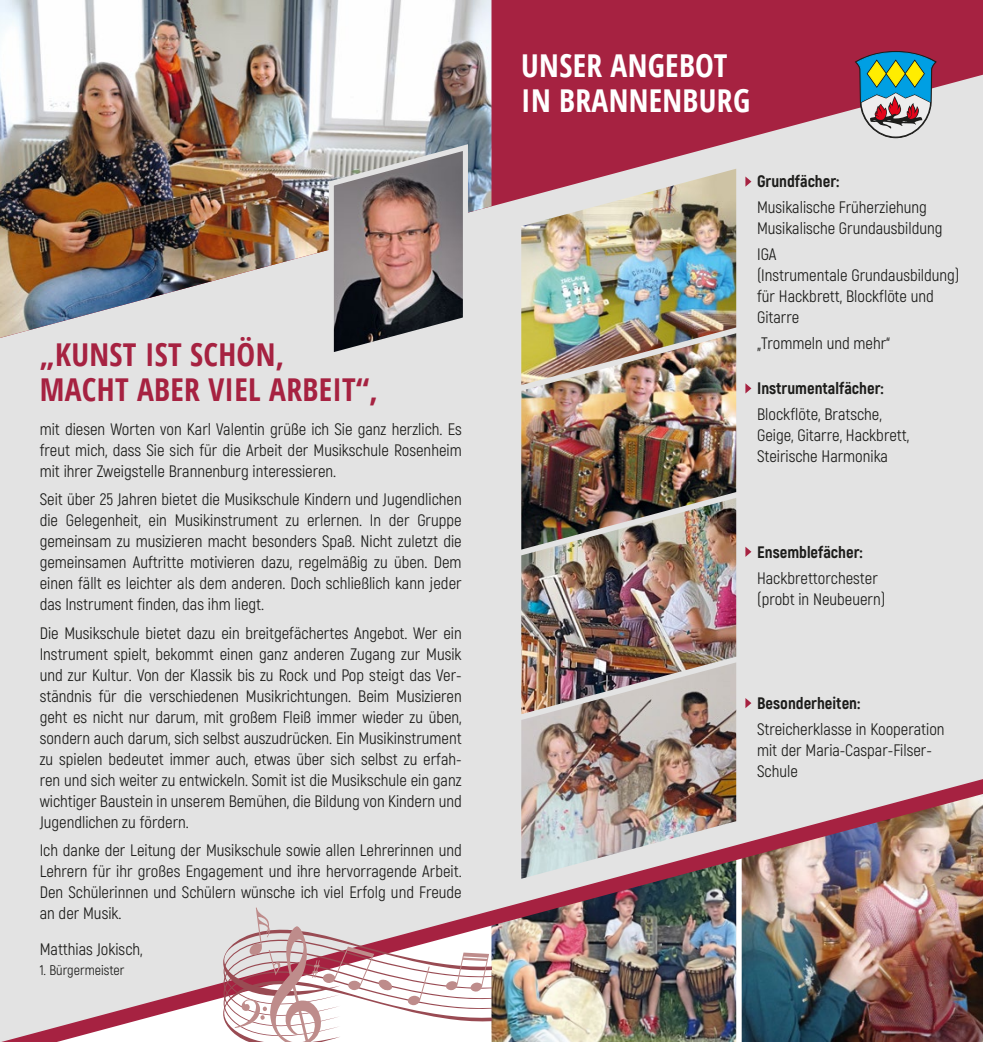
<style>
.page{position:relative;width:983px;height:1042px;background:#fff}
.page>*{position:absolute;margin:0;border:0;box-sizing:border-box;transform-origin:0 0}
.Head_2{font:700 31.5px/35px "Open Sans Condensed";letter-spacing:.01em;color:#a62241}
.Head_2-2{font:700 31.5px/35px "Open Sans Condensed";letter-spacing:.01em;color:#fff}
.text{font:16.62px/21px "Akrobat";color:#1d1d1b;text-align:justify}
.Text_2{font:16.62px/21px "Akrobat";color:#1d1d1b}
.sub{font:800 16.62px "Akrobat";color:#1d1d1b}
.text-2{font:14px "Akrobat";color:#1d1d1b}
</style>
<div class="page">
<div style="left:491px;top:0;width:491px;height:75px;background:#a62241"></div>
<div style="left:0;top:75px;width:982px;height:967px;background:#e3e3e3"></div>
<img style="left:521px;top:169px;width:215px;height:164px">
<img style="left:521px;top:333px;width:215px;height:165px">
<img style="left:521px;top:714px;width:215px;height:65px">
<img style="left:0;top:0;width:491px;height:338px">
<img style="left:326px;top:141px;width:144px;height:221px">
<img style="left:1px;top:779px;width:981px;height:263px">
<img style="left:521px;top:498px;width:215px;height:216px">
<svg style="left:855px;top:51px;width:80px;height:87px"></svg>
<svg style="left:745px;top:176px;width:6px;height:11px"></svg>
<svg style="left:745px;top:383px;width:6px;height:10px"></svg>
<svg style="left:745px;top:547px;width:6px;height:10px"></svg>
<svg style="left:745px;top:698px;width:6px;height:10px"></svg>
<svg style="left:223px;top:907px;width:268px;height:135px"></svg>
<p class="Head_2" style="left:40px;top:336px;width:340px">„KUNST IST SCHÖN,<br>MACHT ABER VIEL ARBEIT“,</p>
<p class="text" style="left:40px;top:419px;width:423px">mit diesen Worten von Karl Valentin grüße ich Sie ganz herzlich. Es freut mich, dass Sie sich für die Arbeit der Musikschule Rosenheim mit ihrer Zweigstelle Brannenburg interessieren.</p>
<p class="text" style="left:40px;top:489px;width:423px">Seit über 25 Jahren bietet die Musikschule Kindern und Jugendlichen die Gelegenheit, ein Musikinstrument zu erlernen. In der Gruppe gemeinsam zu musizieren macht besonders Spaß. Nicht zuletzt die gemeinsamen Auftritte motivieren dazu, regelmäßig zu üben. Dem einen fällt es leichter als dem anderen. Doch schließlich kann jeder das Instrument finden, das ihm liegt.</p>
<p class="text" style="left:40px;top:622px;width:423px">Die Musikschule bietet dazu ein breitgefächertes Angebot. Wer ein Instrument spielt, bekommt einen ganz anderen Zugang zur Musik und zur Kultur. Von der Klassik bis zu Rock und Pop steigt das Ver&shy;ständnis für die verschiedenen Musikrichtungen. Beim Musizieren geht es nicht nur darum, mit großem Fleiß immer wieder zu üben, sondern auch darum, sich selbst auszudrücken. Ein Musikinstrument zu spielen bedeutet immer auch, etwas über sich selbst zu erfah&shy;ren und sich weiter zu entwickeln. Somit ist die Musikschule ein ganz wichtiger Baustein in unserem Bemühen, die Bildung von Kindern und Jugendlichen zu fördern.</p>
<p class="text" style="left:40px;top:840px;width:423px">Ich danke der Leitung der Musikschule sowie allen Lehrerinnen und Lehrern für ihr großes Engagement und ihre hervorragende Arbeit.<br>Den Schülerinnen und Schülern wünsche ich viel Erfolg und Freude an der Musik.</p>
<p class="text" style="left:40px;top:939px;width:104px">Matthias Jokisch,</p>
<p class="text-2" style="left:40px;top:961px;width:86px">1. Bürgermeister</p>
<p class="Head_2-2" style="left:521px;top:48px;width:230px">UNSER ANGEBOT<br>IN BRANNENBURG</p>
<p class="sub" style="left:756px;top:171px;width:84px">Grundfächer:</p>
<p class="Text_2" style="left:756px;top:197px;width:187px">Musikalische Früherziehung<br>Musikalische Grundausbildung</p>
<p class="Text_2" style="left:756px;top:244px;width:204px">IGA<br>(Instrumentale Grundausbildung) für Hackbrett, Blockflöte und<br>Gitarre</p>
<p class="Text_2" style="left:756px;top:332px;width:134px">„Trommeln und mehr“</p>
<p class="sub" style="left:756px;top:377px;width:128px">Instrumentalfächer:</p>
<p class="Text_2" style="left:756px;top:403px;width:153px">Blockflöte, Bratsche,<br>Geige, Gitarre, Hackbrett,<br>Steirische Harmonika</p>
<p class="sub" style="left:756px;top:541px;width:107px">Ensemblefächer:</p>
<p class="Text_2" style="left:756px;top:567px;width:130px">Hackbrettorchester (probt in Neubeuern)</p>
<p class="sub" style="left:756px;top:692px;width:105px">Besonderheiten:</p>
<p class="Text_2" style="left:756px;top:718px;width:189px">Streicherklasse in Kooperation mit der Maria-Caspar-Filser-<br>Schule</p>
</div>
